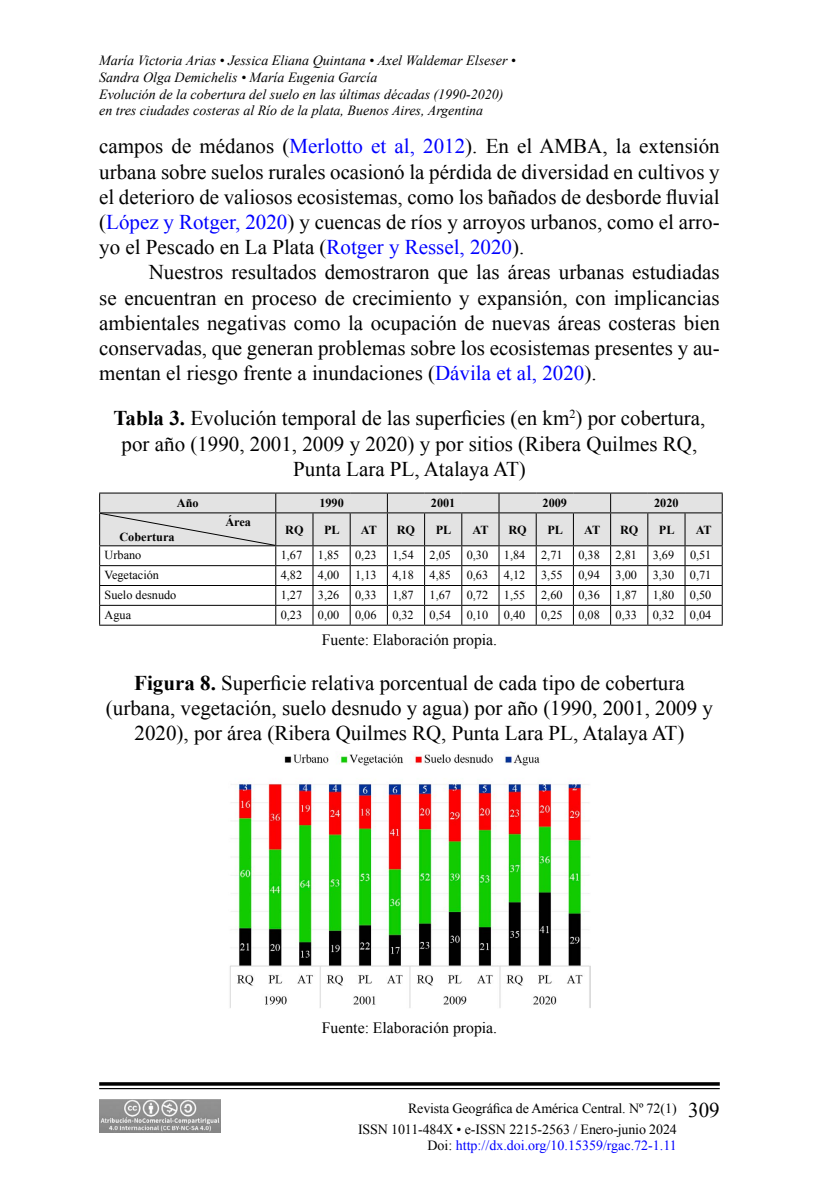
<style>
.page{position:relative;width:819px;height:1197px;background:#fff}
.page>*{position:absolute;margin:0;border:0;box-sizing:border-box;transform-origin:0 0}
.t1{font:21px/25.2px "Times New Roman";color:#000;text-align:justify}
.t2{font:15.75px "Times New Roman";color:#000}
.t3{font:italic 14px/16.8px "Times New Roman";color:#000}
.t4{font:14px/21px "Times New Roman";letter-spacing:-.01em;color:#000}
.t5{font:14px "Times New Roman";color:#00f}
.t6{font:12.25px "Times New Roman";color:#000}
.t7{font:700 12.25px "Times New Roman";color:#000}
.s1{color:#00f}
.s2{font-weight:700}
.s3{font-size:21px}
.s4{color:#000}
</style>
<div class="page">
<svg style="left:99px;top:1082px;width:621px;height:4px"></svg>
<hr style="left:99px;top:1088px;width:621px;height:1px;background:#000">
<img style="left:99px;top:1099px;width:121px;height:34px">
<hr style="left:99px;top:625px;width:177px;height:1px;background:#000">
<hr style="left:276px;top:625px;width:37px;height:1px;background:#000">
<hr style="left:313px;top:625px;width:37px;height:1px;background:#000">
<hr style="left:350px;top:625px;width:37px;height:1px;background:#000">
<hr style="left:387px;top:625px;width:38px;height:1px;background:#000">
<hr style="left:425px;top:625px;width:37px;height:1px;background:#000">
<hr style="left:462px;top:625px;width:37px;height:1px;background:#000">
<hr style="left:499px;top:625px;width:37px;height:1px;background:#000">
<hr style="left:536px;top:625px;width:37px;height:1px;background:#000">
<hr style="left:573px;top:625px;width:38px;height:1px;background:#000">
<hr style="left:611px;top:625px;width:37px;height:1px;background:#000">
<hr style="left:648px;top:625px;width:37px;height:1px;background:#000">
<hr style="left:685px;top:625px;width:38px;height:1px;background:#000">
<svg style="left:99px;top:493px;width:624px;height:132px"></svg>
<img style="left:230px;top:754px;width:361px;height:254px">
<p class="t3" style="left:99px;top:52px;width:418px">María Victoria Arias • Jessica Eliana Quintana • Axel Waldemar Elseser • Sandra Olga Demichelis • María Eugenia García<br>Evolución de la cobertura del suelo en las últimas décadas (1990-2020) en tres ciudades costeras al Río de la plata, Buenos Aires, Argentina</p>
<p class="t1" style="left:99px;top:134px;width:622px">campos de médanos (<span class="s1">Merlotto et al, 2012</span>). En el AMBA, la extensión urbana sobre suelos rurales ocasionó la pérdida de diversidad en cultivos y el deterioro de valiosos ecosistemas, como los bañados de desborde fluvial (<span class="s1">López y Rotger, 2020</span>) y cuencas de ríos y arroyos urbanos, como el arro&shy;yo el Pescado en La Plata (<span class="s1">Rotger y Ressel, 2020</span>).</p>
<p class="t1" style="left:99px;top:260px;width:622px;text-indent:50px">Nuestros resultados demostraron que las áreas urbanas estudiadas se encuentran en proceso de crecimiento y expansión, con implicancias ambientales negativas como la ocupación de nuevas áreas costeras bien conservadas, que generan problemas sobre los ecosistemas presentes y au&shy;mentan el riesgo frente a inundaciones (<span class="s1">Dávila et al, 2020</span>).</p>
<p class="t1" style="left:114px;top:405px;width:594px;text-align:center"><span class="s2">Tabla 3.</span> Evolución temporal de las superficies (en km<sup>2</sup>) por cobertura, por año (1990, 2001, 2009 y 2020) y por sitios (Ribera Quilmes RQ,<br>Punta Lara PL, Atalaya AT)</p>
<p class="t7" style="left:177px;top:495px;width:23px">Año</p>
<p class="t7" style="left:319px;top:495px;width:26px">1990</p>
<p class="t7" style="left:431px;top:495px;width:26px">2001</p>
<p class="t7" style="left:543px;top:495px;width:26px">2009</p>
<p class="t7" style="left:654px;top:495px;width:26px">2020</p>
<p class="t7" style="left:225px;top:514px;width:27px">Área</p>
<p class="t7" style="left:119px;top:528px;width:57px">Cobertura</p>
<p class="t7" style="left:285px;top:521px;width:20px">RQ</p>
<p class="t7" style="left:324px;top:521px;width:17px">PL</p>
<p class="t7" style="left:361px;top:521px;width:18px">AT</p>
<p class="t7" style="left:397px;top:521px;width:20px">RQ</p>
<p class="t7" style="left:436px;top:521px;width:17px">PL</p>
<p class="t7" style="left:472px;top:521px;width:18px">AT</p>
<p class="t7" style="left:508px;top:521px;width:20px">RQ</p>
<p class="t7" style="left:547px;top:521px;width:17px">PL</p>
<p class="t7" style="left:584px;top:521px;width:18px">AT</p>
<p class="t7" style="left:620px;top:521px;width:20px">RQ</p>
<p class="t7" style="left:659px;top:521px;width:17px">PL</p>
<p class="t7" style="left:696px;top:521px;width:18px">AT</p>
<p class="t6" style="left:105px;top:547px;width:38px">Urbano</p>
<p class="t6" style="left:281px;top:547px;width:23px">1,67</p>
<p class="t6" style="left:318px;top:547px;width:23px">1,85</p>
<p class="t6" style="left:355px;top:547px;width:23px">0,23</p>
<p class="t6" style="left:392px;top:547px;width:23px">1,54</p>
<p class="t6" style="left:430px;top:547px;width:23px">2,05</p>
<p class="t6" style="left:467px;top:547px;width:23px">0,30</p>
<p class="t6" style="left:504px;top:547px;width:23px">1,84</p>
<p class="t6" style="left:541px;top:547px;width:23px">2,71</p>
<p class="t6" style="left:578px;top:547px;width:23px">0,38</p>
<p class="t6" style="left:616px;top:547px;width:23px">2,81</p>
<p class="t6" style="left:653px;top:547px;width:23px">3,69</p>
<p class="t6" style="left:690px;top:547px;width:23px">0,51</p>
<p class="t6" style="left:105px;top:567px;width:56px">Vegetación</p>
<p class="t6" style="left:281px;top:567px;width:23px">4,82</p>
<p class="t6" style="left:318px;top:567px;width:23px">4,00</p>
<p class="t6" style="left:355px;top:567px;width:23px">1,13</p>
<p class="t6" style="left:392px;top:567px;width:23px">4,18</p>
<p class="t6" style="left:430px;top:567px;width:23px">4,85</p>
<p class="t6" style="left:467px;top:567px;width:23px">0,63</p>
<p class="t6" style="left:504px;top:567px;width:23px">4,12</p>
<p class="t6" style="left:541px;top:567px;width:23px">3,55</p>
<p class="t6" style="left:578px;top:567px;width:23px">0,94</p>
<p class="t6" style="left:616px;top:567px;width:23px">3,00</p>
<p class="t6" style="left:653px;top:567px;width:23px">3,30</p>
<p class="t6" style="left:690px;top:567px;width:23px">0,71</p>
<p class="t6" style="left:105px;top:587px;width:73px">Suelo desnudo</p>
<p class="t6" style="left:281px;top:587px;width:23px">1,27</p>
<p class="t6" style="left:318px;top:587px;width:23px">3,26</p>
<p class="t6" style="left:355px;top:587px;width:23px">0,33</p>
<p class="t6" style="left:392px;top:587px;width:23px">1,87</p>
<p class="t6" style="left:430px;top:587px;width:23px">1,67</p>
<p class="t6" style="left:467px;top:587px;width:23px">0,72</p>
<p class="t6" style="left:504px;top:587px;width:23px">1,55</p>
<p class="t6" style="left:541px;top:587px;width:23px">2,60</p>
<p class="t6" style="left:578px;top:587px;width:23px">0,36</p>
<p class="t6" style="left:616px;top:587px;width:23px">1,87</p>
<p class="t6" style="left:653px;top:587px;width:23px">1,80</p>
<p class="t6" style="left:690px;top:587px;width:23px">0,50</p>
<p class="t6" style="left:105px;top:606px;width:28px">Agua</p>
<p class="t6" style="left:281px;top:606px;width:23px">0,23</p>
<p class="t6" style="left:318px;top:606px;width:23px">0,00</p>
<p class="t6" style="left:355px;top:606px;width:23px">0,06</p>
<p class="t6" style="left:392px;top:606px;width:23px">0,32</p>
<p class="t6" style="left:430px;top:606px;width:23px">0,54</p>
<p class="t6" style="left:467px;top:606px;width:23px">0,10</p>
<p class="t6" style="left:504px;top:606px;width:23px">0,40</p>
<p class="t6" style="left:541px;top:606px;width:23px">0,25</p>
<p class="t6" style="left:578px;top:606px;width:23px">0,08</p>
<p class="t6" style="left:616px;top:606px;width:23px">0,33</p>
<p class="t6" style="left:653px;top:606px;width:23px">0,32</p>
<p class="t6" style="left:690px;top:606px;width:23px">0,04</p>
<p class="t2" style="left:322px;top:629px;width:177px">Fuente: Elaboración propia.</p>
<p class="t1" style="left:106px;top:670px;width:609px;text-align:center"><span class="s2">Figura 8.</span> Superficie relativa porcentual de cada tipo de cobertura (urbana, vegetación, suelo desnudo y agua) por año (1990, 2001, 2009 y<br>2020), por área (Ribera Quilmes RQ, Punta Lara PL, Atalaya AT)</p>
<p class="t2" style="left:322px;top:1017px;width:177px">Fuente: Elaboración propia.</p>
<p class="t4" style="left:358px;top:1097px;width:363px;text-indent:50px">Revista Geográfica de América Central. Nº 72(1) <span class="s3">309<br></span>ISSN 1011-484X • e-ISSN 2215-2563 / Enero-junio 2024</p>
<p class="t5" style="left:427px;top:1136px;width:251px"><span class="s4">Doi:</span> http://dx.doi.org/10.15359/rgac.72-1.11</p>
</div>
